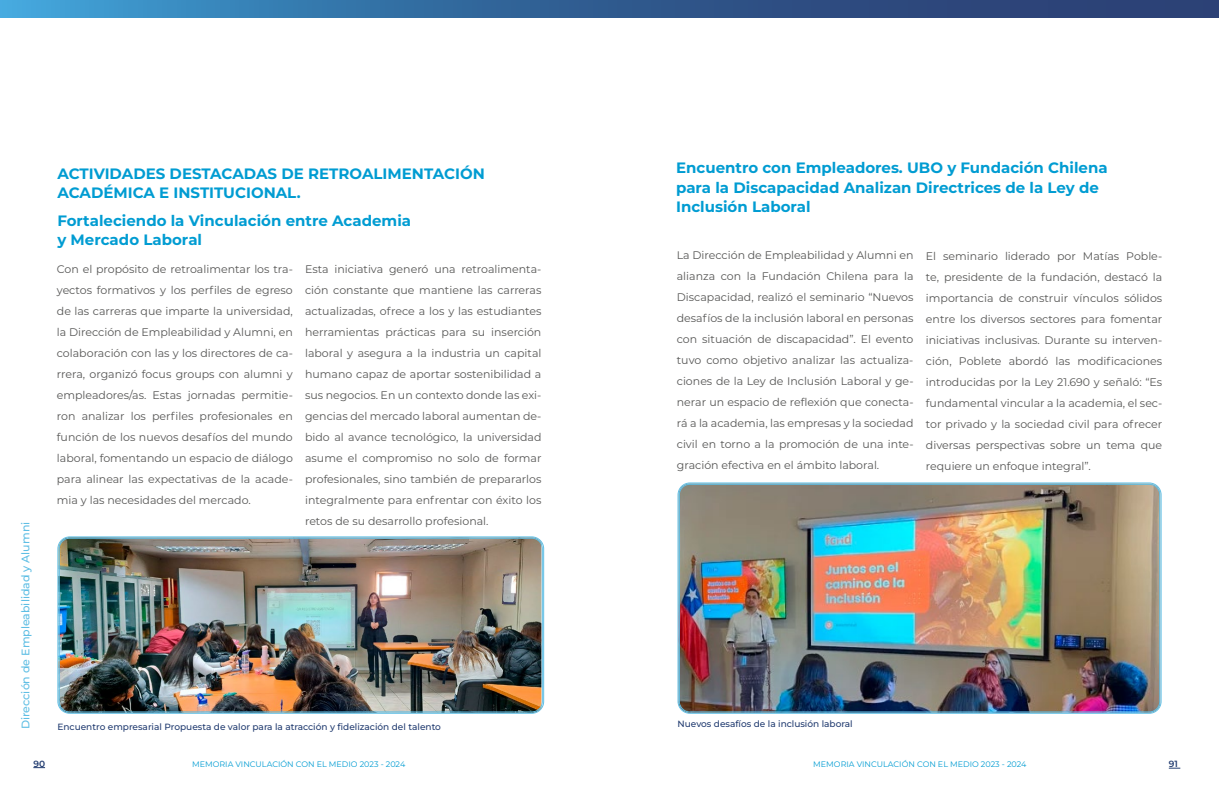
<style>
.page{position:relative;width:1219px;height:789px;background:#fff}
.page>*{position:absolute;margin:0;border:0;box-sizing:border-box;transform-origin:0 0}
.t1{font:700 15px/19px "Montserrat";color:#009cd2}
.t2{font:11px/21px "Montserrat";color:#575756;text-align:justify}
.t3{font:100 11px "Montserrat";color:#5fbee4}
.t4{font:100 9px "Montserrat";color:#233d71}
.t5{font:600 9px "Montserrat";color:#233d71}
.t6{font:8px "Montserrat";color:#009cd2}
</style>
<div class="page">
<img style="left:58px;top:538px;width:483px;height:174px">
<div style="left:57px;top:536px;width:487px;height:177px;border:1px solid #5fbee4;border-radius:12px"></div>
<div style="left:59px;top:537px;width:483px;height:174px;border:1px solid #5fbee4;border-radius:11px"></div>
<img style="left:679px;top:484px;width:481px;height:228px">
<div style="left:677px;top:482px;width:484px;height:231px;border:1px solid #5fbee4;border-radius:12px"></div>
<div style="left:679px;top:484px;width:481px;height:227px;border:1px solid #5fbee4;border-radius:11px"></div>
<svg style="left:0;top:0;width:1219px;height:17px;background:#326398"></svg>
<p class="t3" style="left:18px;top:728px;width:209px;rotate:-90deg">Dirección de Empleabilidad y Alumni</p>
<p class="t5" style="left:33px;top:756px;width:13px">90</p>
<h1 class="t1" style="left:57px;top:163px;width:429px">ACTIVIDADES DESTACADAS DE RETROALIMENTACIÓN<br>ACADÉMICA E INSTITUCIONAL.</h1>
<h1 class="t1" style="left:57px;top:210px;width:355px">Fortaleciendo la Vinculación entre Academia y Mercado Laboral</h1>
<p class="t2" style="left:57px;top:258px;width:238px">Con el propósito de retroalimentar los tra&shy;yectos formativos y los perfiles de egreso de las carreras que imparte la universidad, la Dirección de Empleabilidad y Alumni, en colaboración con las y los directores de ca&shy;rrera, organizó focus groups con alumni y empleadores/as. Estas jornadas permitie&shy;ron analizar los perfiles profesionales en función de los nuevos desafíos del mundo laboral, fomentando un espacio de diálogo para alinear las expectativas de la acade&shy;mia y las necesidades del mercado.</p>
<p class="t2" style="left:305px;top:258px;width:238px">Esta iniciativa generó una retroalimenta&shy;ción constante que mantiene las carreras actualizadas, ofrece a los y las estudiantes herramientas prácticas para su inserción laboral y asegura a la industria un capital humano capaz de aportar sostenibilidad a sus negocios. En un contexto donde las exi&shy;gencias del mercado laboral aumentan de&shy;bido al avance tecnológico, la universidad asume el compromiso no solo de formar profesionales, sino también de prepararlos integralmente para enfrentar con éxito los retos de su desarrollo profesional.</p>
<h1 class="t1" style="left:676px;top:158px;width:433px">Encuentro con Empleadores. UBO y Fundación Chilena para la Discapacidad Analizan Directrices de la Ley de<br>Inclusión Laboral</h1>
<p class="t2" style="left:677px;top:244px;width:238px">La Dirección de Empleabilidad y Alumni en alianza con la Fundación Chilena para la Discapacidad, realizó el seminario “Nuevos desafíos de la inclusión laboral en personas con situación de discapacidad”. El evento tuvo como objetivo analizar las actualiza&shy;ciones de la Ley de Inclusión Laboral y ge&shy;nerar un espacio de reflexión que conecta&shy;rá a la academia, las empresas y la sociedad civil en torno a la promoción de una inte&shy;gración efectiva en el ámbito laboral.</p>
<p class="t2" style="left:926px;top:244px;width:238px">El seminario liderado por Matías Poble&shy;te, presidente de la fundación, destacó la importancia de construir vínculos sólidos entre los diversos sectores para fomentar iniciativas inclusivas. Durante su interven&shy;ción, Poblete abordó las modificaciones introducidas por la Ley 21.690 y señaló: “Es fundamental vincular a la academia, el sec&shy;tor privado y la sociedad civil para ofrecer diversas perspectivas sobre un tema que requiere un enfoque integral”.</p>
<p class="t4" style="left:57px;top:720px;width:385px">Encuentro empresarial Propuesta de valor para la atracción y fidelización del talento</p>
<p class="t4" style="left:677px;top:717px;width:177px">Nuevos desafíos de la inclusión laboral</p>
<p class="t6" style="left:192px;top:758px;width:215px">MEMORIA VINCULACIÓN CON EL MEDIO 2023 - 2024</p>
<p class="t6" style="left:813px;top:758px;width:215px">MEMORIA VINCULACIÓN CON EL MEDIO 2023 - 2024</p>
<p class="t5" style="left:1169px;top:757px;width:11px">91</p>
</div>
